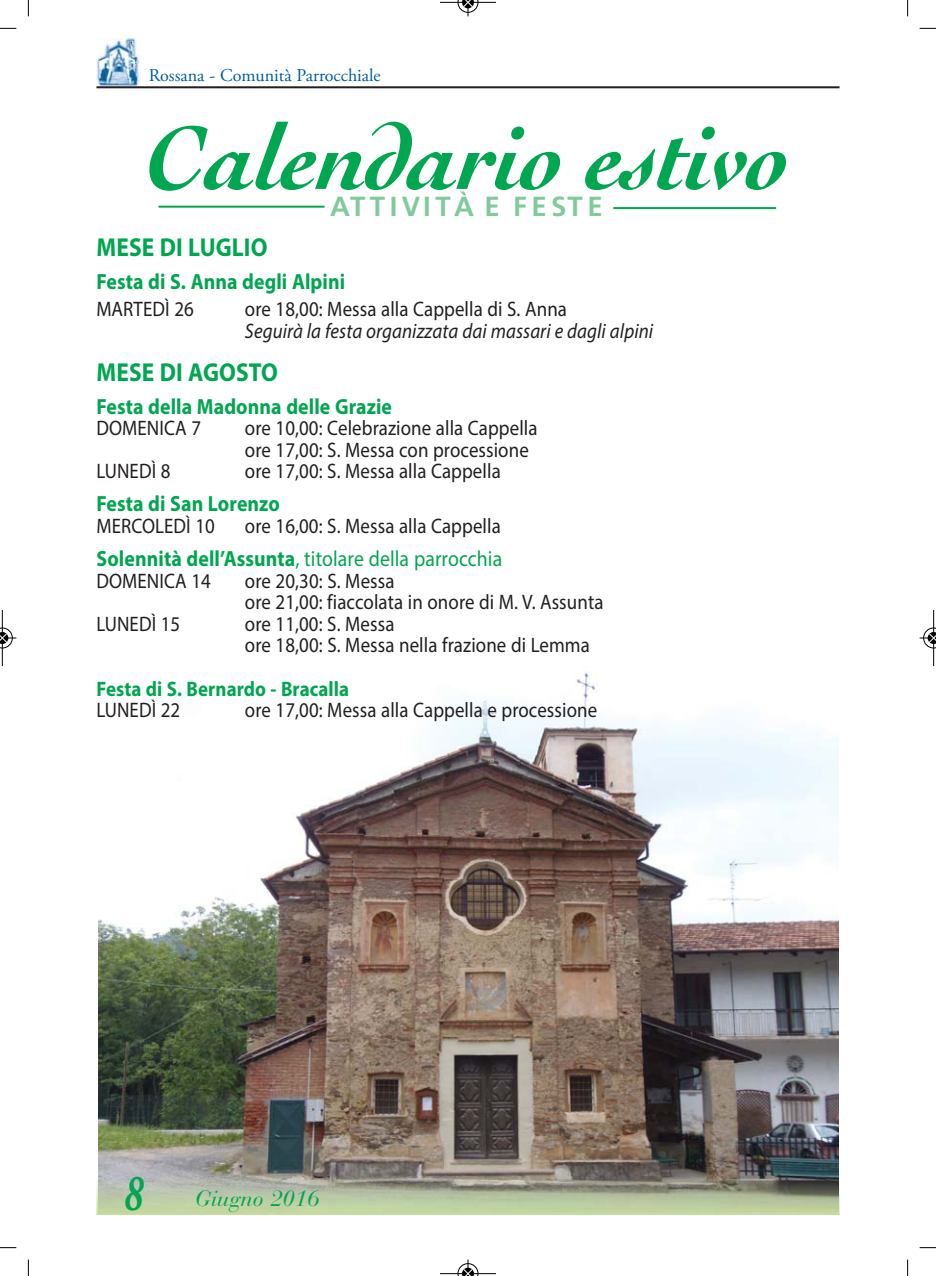
<style>
.page{position:relative;width:936px;height:1276px;background:#fff}
.page>*{position:absolute;margin:0;border:0;box-sizing:border-box;transform-origin:0 0}
.t1{font:italic 700 94.4px "Cochin LT Std";letter-spacing:-.015em;color:#00a650}
.t2{font:italic 700 52px "Adobe Garamond Pro";color:#00a650;scale:.7 1}
.t3{font:700 27.6px "Frutiger LT Std";letter-spacing:.16em;color:#81ca9c}
.t4{font:700 26px "Myriad Pro";letter-spacing:.005em;color:#00a650;scale:.9 1}
.t5{font:700 22px "Myriad Pro";letter-spacing:.005em;color:#00a650;scale:.9 1}
.t6{font:22px "Myriad Pro";letter-spacing:.005em;color:#00a650;scale:.9 1}
.t7{font:italic 22px "Bauer Bodoni Std";color:#00a650}
.t8{font:21px/21.6px "Myriad Pro";letter-spacing:.005em;color:#231f20;scale:.9 1}
.t9{font:italic 21px "Myriad Pro";letter-spacing:.005em;color:#231f20;scale:.9 1}
.t10{font:700 21px "Myriad Pro";letter-spacing:.005em;color:#00a650;scale:.9 1}
.t11{font:18px "Adobe Garamond Pro";color:#005e9d}
.s1{font-weight:700}
</style>
<div class="page">
<img style="left:98px;top:673px;width:740px;height:503px">
<img style="left:96px;top:1176px;width:743px;height:39px">
<img style="left:98px;top:1176px;width:740px;height:37px">
<img style="left:96px;top:39px;width:45px;height:50px">
<hr style="left:96px;top:86px;width:743px;height:2px;background:#231f20">
<hr style="left:158px;top:206px;width:166px;height:2px;background:#00a650">
<hr style="left:613px;top:207px;width:163px;height:2px;background:#00a650">
<svg style="left:28px;top:0;width:1px;height:16px"></svg>
<svg style="left:0;top:28px;width:16px;height:1px"></svg>
<svg style="left:907px;top:0;width:1px;height:16px"></svg>
<svg style="left:919px;top:28px;width:16px;height:1px"></svg>
<svg style="left:28px;top:1259px;width:1px;height:17px"></svg>
<svg style="left:0;top:1247px;width:16px;height:1px"></svg>
<svg style="left:907px;top:1259px;width:1px;height:17px"></svg>
<svg style="left:919px;top:1247px;width:16px;height:1px"></svg>
<hr style="left:440px;top:2px;width:56px;height:1px;background:#000">
<svg style="left:457px;top:0;width:21px;height:16px"></svg>
<hr style="left:440px;top:1273px;width:56px;height:1px;background:#000">
<svg style="left:457px;top:1259px;width:21px;height:17px"></svg>
<hr style="left:2px;top:610px;width:1px;height:56px;background:#000">
<svg style="left:0;top:627px;width:16px;height:21px"></svg>
<hr style="left:933px;top:610px;width:1px;height:56px;background:#000">
<svg style="left:919px;top:627px;width:16px;height:21px"></svg>
<p class="t11" style="left:149px;top:68px;width:233px">Rossana - Comunità Parrocchiale</p>
<h1 class="t1" style="left:146px;top:120px;width:644px">Calendario estivo</h1>
<h3 class="t3" style="left:330px;top:190px;width:274px">ATTIVITÀ E FESTE</h3>
<p class="t4" style="left:96px;top:237px;width:192px">MESE DI LUGLIO</p>
<p class="t5" style="left:96px;top:273px;width:278px">Festa di S. Anna degli Alpini</p>
<p class="t8" style="left:96px;top:300px;width:110px">MARTEDÌ 26</p>
<p class="t8" style="left:245px;top:300px;width:359px">ore 18,00: Messa alla Cappella di S. Anna</p>
<p class="t9" style="left:245px;top:323px;width:455px">Seguirà la festa organizzata dai massari e dagli alpini</p>
<p class="t4" style="left:96px;top:362px;width:203px">MESE DI AGOSTO</p>
<p class="t5" style="left:96px;top:398px;width:330px">Festa della Madonna delle Grazie</p>
<p class="t8" style="left:96px;top:419px;width:118px">DOMENICA 7</p>
<p class="t8" style="left:245px;top:419px;width:327px">ore 10,00: Celebrazione alla Cappella ore 17,00: S. Messa con processione</p>
<p class="t8" style="left:96px;top:462px;width:84px">LUNEDÌ 8</p>
<p class="t8" style="left:245px;top:462px;width:286px">ore 17,00: S. Messa alla Cappella</p>
<p class="t5" style="left:96px;top:496px;width:205px">Festa di San Lorenzo</p>
<p class="t8" style="left:96px;top:517px;width:133px">MERCOLEDÌ 10</p>
<p class="t8" style="left:245px;top:517px;width:286px">ore 16,00: S. Messa alla Cappella</p>
<p class="t6" style="left:96px;top:550px;width:452px"><span class="s1">Solennità dell’Assunta</span>, titolare della parrocchia</p>
<p class="t8" style="left:96px;top:571px;width:129px">DOMENICA 14</p>
<p class="t8" style="left:245px;top:571px;width:400px">ore 20,30: S. Messa<br>ore 21,00: fiaccolata in onore di M. V. Assunta</p>
<p class="t8" style="left:96px;top:615px;width:95px">LUNEDÌ 15</p>
<p class="t8" style="left:245px;top:615px;width:385px">ore 11,00: S. Messa<br>ore 18,00: S. Messa nella frazione di Lemma</p>
<p class="t10" style="left:96px;top:681px;width:282px">Festa di S. Bernardo - Bracalla</p>
<p class="t8" style="left:96px;top:701px;width:95px">LUNEDÌ 22</p>
<p class="t8" style="left:245px;top:701px;width:393px">ore 17,00: Messa alla Cappella e processione</p>
<h2 class="t2" style="left:124px;top:1161px;width:29px">8</h2>
<p class="t7" style="left:195px;top:1185px;width:126px">Giugno 2016</p>
</div>
